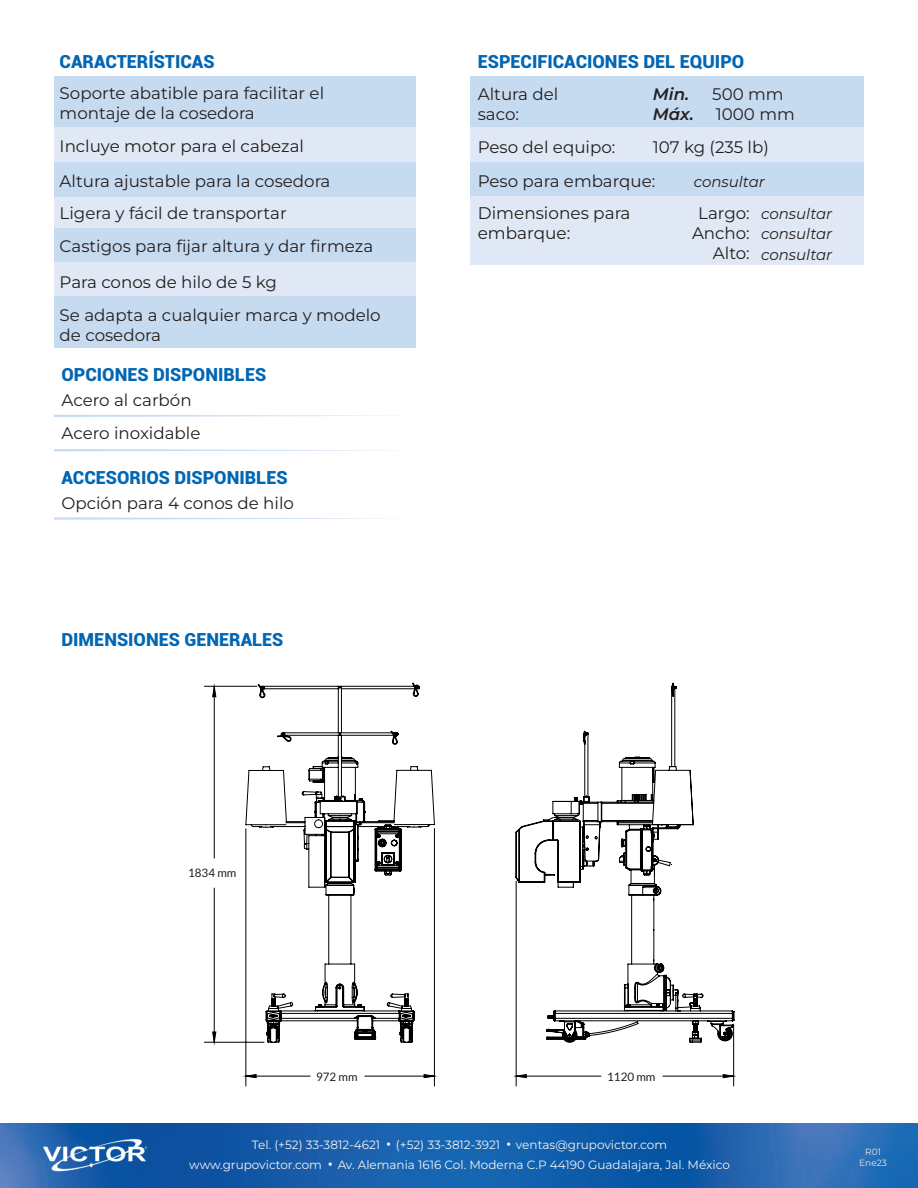
<style>
.page{position:relative;width:918px;height:1188px;background:#fff}
.page>*{position:absolute;margin:0;border:0;box-sizing:border-box;transform-origin:0 0}
.t1{font:900 18px "Roboto";color:#0166b3}
.t2{font:16.8px "Montserrat";color:#231f20}
.t3{font:16.65px/20.1px "Montserrat";color:#231f20}
.t4{font:italic 600 16.65px "Montserrat";color:#231f20}
.t5{font:italic 15px/20.2px "Montserrat";color:#231f20}
.t6{font:12px "Montserrat";color:#f2f3f4}
.t7{font:11.7px "Lato";color:#231f20}
.t8{font:9px/10.8px "Montserrat";color:#e6e7e9;text-align:center}
</style>
<div class="page">
<img style="left:0;top:1124px;width:918px;height:64px">
<svg style="left:329px;top:1162px;width:3px;height:4px"></svg>
<svg style="left:387px;top:1142px;width:3px;height:4px"></svg>
<img style="left:43px;top:1138px;width:104px;height:34px">
<div style="left:470px;top:76px;width:394px;height:52px;background:#c6daf0"></div>
<div style="left:470px;top:162px;width:394px;height:34px;background:#c6daf0"></div>
<div style="left:470px;top:128px;width:394px;height:34px;background:#e1e8f5"></div>
<div style="left:470px;top:196px;width:394px;height:69px;background:#e1e8f5"></div>
<div style="left:54px;top:76px;width:362px;height:52px;background:#c6daf0"></div>
<div style="left:54px;top:128px;width:362px;height:34px;background:#e1e8f5"></div>
<div style="left:54px;top:228px;width:362px;height:34px;background:#c6daf0"></div>
<div style="left:54px;top:196px;width:362px;height:32px;background:#e1e8f5"></div>
<div style="left:54px;top:262px;width:362px;height:35px;background:#e1e8f5"></div>
<div style="left:54px;top:162px;width:362px;height:34px;background:#c6daf0"></div>
<hr style="left:516px;top:881px;width:1px;height:205px;background:#000001">
<hr style="left:733px;top:1024px;width:1px;height:62px;background:#000001">
<hr style="left:434px;top:829px;width:1px;height:257px;background:#000001">
<hr style="left:246px;top:829px;width:1px;height:257px;background:#000001">
<hr style="left:204px;top:1042px;width:60px;height:1px;background:#000001">
<hr style="left:204px;top:686px;width:53px;height:1px;background:#000001">
<svg style="left:213px;top:686px;width:521px;height:392px"></svg>
<svg style="left:245px;top:682px;width:490px;height:362px"></svg>
<svg style="left:54px;top:415px;width:333px;height:2px"></svg>
<svg style="left:54px;top:449px;width:333px;height:2px"></svg>
<svg style="left:54px;top:517px;width:333px;height:3px"></svg>
<div style="left:54px;top:297px;width:362px;height:51px;background:#c6daf0"></div>
<p class="t1" style="left:60px;top:48px;width:156px">CARACTERÍSTICAS</p>
<p class="t3" style="left:60px;top:82px;width:266px">Soporte abatible para facilitar el montaje de la cosedora</p>
<p class="t3" style="left:60px;top:135px;width:246px">Incluye motor para el cabezal</p>
<p class="t3" style="left:60px;top:171px;width:272px">Altura ajustable para la cosedora</p>
<p class="t3" style="left:60px;top:203px;width:229px">Ligera y fácil de transportar</p>
<p class="t3" style="left:60px;top:235px;width:315px">Castigos para fijar altura y dar firmeza</p>
<p class="t3" style="left:60px;top:271px;width:219px">Para conos de hilo de 5 kg</p>
<p class="t3" style="left:60px;top:304px;width:323px">Se adapta a cualquier marca y modelo de cosedora</p>
<p class="t1" style="left:62px;top:362px;width:206px">OPCIONES DISPONIBLES</p>
<p class="t3" style="left:62px;top:383px;width:140px;line-height:33.5px">Acero al carbón<br>Acero inoxidable</p>
<p class="t1" style="left:62px;top:465px;width:228px">ACCESORIOS DISPONIBLES</p>
<p class="t3" style="left:62px;top:492px;width:234px">Opción para 4 conos de hilo</p>
<p class="t1" style="left:62px;top:626px;width:223px">DIMENSIONES GENERALES</p>
<p class="t1" style="left:478px;top:48px;width:268px">ESPECIFICACIONES DEL EQUIPO</p>
<p class="t3" style="left:478px;top:83px;width:82px">Altura del</p>
<p class="t4" style="left:653px;top:83px;width:38px">Min.</p>
<p class="t3" style="left:712px;top:83px;width:73px">500 mm</p>
<p class="t3" style="left:478px;top:104px;width:43px">saco:</p>
<p class="t4" style="left:653px;top:103px;width:43px">Máx.</p>
<p class="t3" style="left:716px;top:104px;width:81px">1000 mm</p>
<p class="t3" style="left:478px;top:137px;width:139px">Peso del equipo:</p>
<p class="t3" style="left:653px;top:137px;width:118px">107 kg (235 lb)</p>
<p class="t3" style="left:478px;top:171px;width:179px">Peso para embarque:</p>
<p class="t5" style="left:694px;top:172px;width:73px">consultar</p>
<p class="t2" style="left:478px;top:202px;width:154px">Dimensiones para</p>
<p class="t5" style="left:761px;top:203px;width:73px">consultar</p>
<p class="t2" style="left:478px;top:222px;width:94px">embarque:</p>
<p class="t5" style="left:761px;top:223px;width:73px">consultar consultar</p>
<p class="t3" style="left:692px;top:203px;width:59px;text-align:right">Largo:<br>Ancho:<br>Alto:</p>
<p class="t7" style="left:188px;top:867px;width:50px">1834 mm</p>
<p class="t7" style="left:316px;top:1070px;width:43px">972 mm</p>
<p class="t7" style="left:607px;top:1070px;width:50px">1120 mm</p>
<p class="t6" style="left:252px;top:1137px;width:130px">Tel. (+52) 33-3812-4621</p>
<p class="t6" style="left:396px;top:1137px;width:106px">(+52) 33-3812-3921</p>
<p class="t6" style="left:516px;top:1137px;width:153px">ventas@grupovictor.com</p>
<p class="t6" style="left:189px;top:1157px;width:134px">www.grupovictor.com</p>
<p class="t6" style="left:338px;top:1157px;width:394px">Av. Alemania 1616 Col. Moderna C.P 44190 Guadalajara, Jal. México</p>
<p class="t8" style="left:859px;top:1146px;width:29px">R01<br>Ene23</p>
</div>
